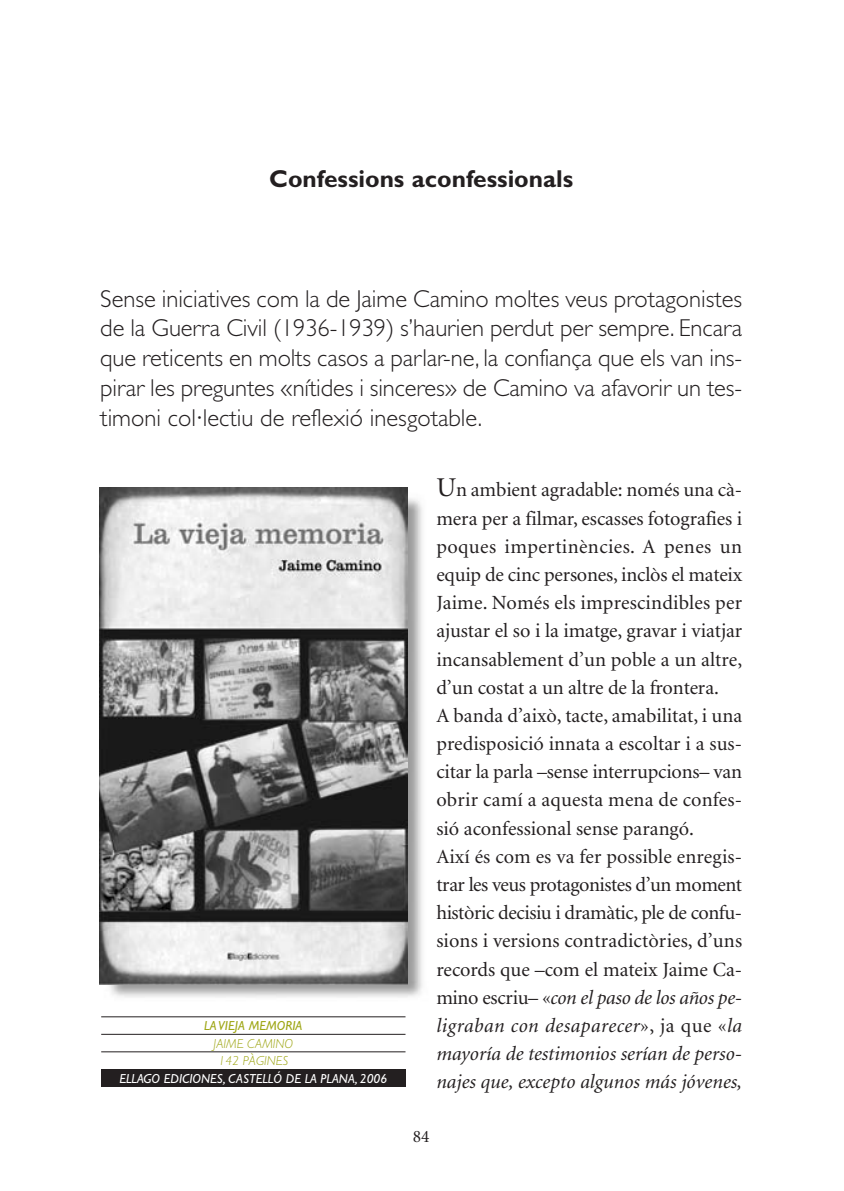
<style>
.page{position:relative;width:844px;height:1191px;background:#fff}
.page>*{position:absolute;margin:0;border:0;box-sizing:border-box;transform-origin:0 0}
.t1{font:300 24.5px/29.8px "Gill Sans";color:#231f20;text-align:justify}
.t2{font:700 24.5px "Gill Sans";color:#231f20}
.t3{font:20.12px/28.2px "Minion";color:#231f20}
.t4{font:17.5px "Minion";color:#231f20}
.t5{font:italic 13.12px "Gill Sans";color:#fff}
.t6{font:italic 300 13.12px/17.5px "Gill Sans";color:#9ea615;text-align:center}
.t7{font:italic 13.12px "Gill Sans";color:#9ea615}
.s1{font-size:27.12px}
.s2{font-style:italic}
</style>
<div class="page">
<img style="left:99px;top:487px;width:324px;height:511px">
<img style="left:99px;top:487px;width:308px;height:497px">
<div style="left:101px;top:1069px;width:304px;height:17px;background:#231f20"></div>
<hr style="left:101px;top:1016px;width:304px;height:1px;background:#231f20">
<hr style="left:101px;top:1034px;width:304px;height:1px;background:#231f20">
<hr style="left:101px;top:1051px;width:304px;height:1px;background:#231f20">
<p class="t2" style="left:269px;top:171px;width:305px">Confessions aconfessionals</p>
<p class="t1" style="left:100px;top:286px;width:643px">Sense iniciatives com la de Jaime Camino moltes veus protagonistes de la Guerra Civil (1936-1939) s’haurien perdut per sempre. Encara que reticents en molts casos a parlar-ne, la confiança que els van ins&shy;pirar les preguntes «nítides i sinceres» de Camino va afavorir un tes&shy;timoni col·lectiu de reflexió inesgotable.</p>
<p class="t7" style="left:204px;top:1021px;width:100px">LA VIEJA MEMORIA</p>
<p class="t6" style="left:213px;top:1035px;width:81px">JAIME CAMINO<br>142 PÀGINES</p>
<p class="t5" style="left:119px;top:1073px;width:269px">ELLAGO EDICIONES, CASTELLÓ DE LA PLANA, 2006</p>
<p class="t3" style="left:436px;top:477px;width:307px"><span class="s1">U</span>n ambient agradable: només una cà&shy;mera per a filmar, escasses fotografies i poques impertinències. A penes un equip de cinc persones, inclòs el mateix Jaime. Només els imprescindibles per ajustar el so i la imatge, gravar i viatjar incansablement d’un poble a un altre, d’un costat a un altre de la frontera.<br>A banda d’això, tacte, amabilitat, i una predisposició innata a escoltar i a sus&shy;citar la parla –sense interrupcions– van obrir camí a aquesta mena de confes&shy;sió aconfessional sense parangó.<br>Així és com es va fer possible enregis&shy;trar les veus protagonistes d’un moment històric decisiu i dramàtic, ple de confu&shy;sions i versions contradictòries, d’uns records que –com el mateix Jaime Ca&shy;mino escriu– «<span class="s2">con el paso de los años pe&shy;ligraban con desaparecer</span>», ja que «<span class="s2">la mayoría de testimonios serían de perso&shy;najes que, excepto algunos más jóvenes,</span></p>
<p class="t4" style="left:412px;top:1130px;width:18px">84</p>
</div>
